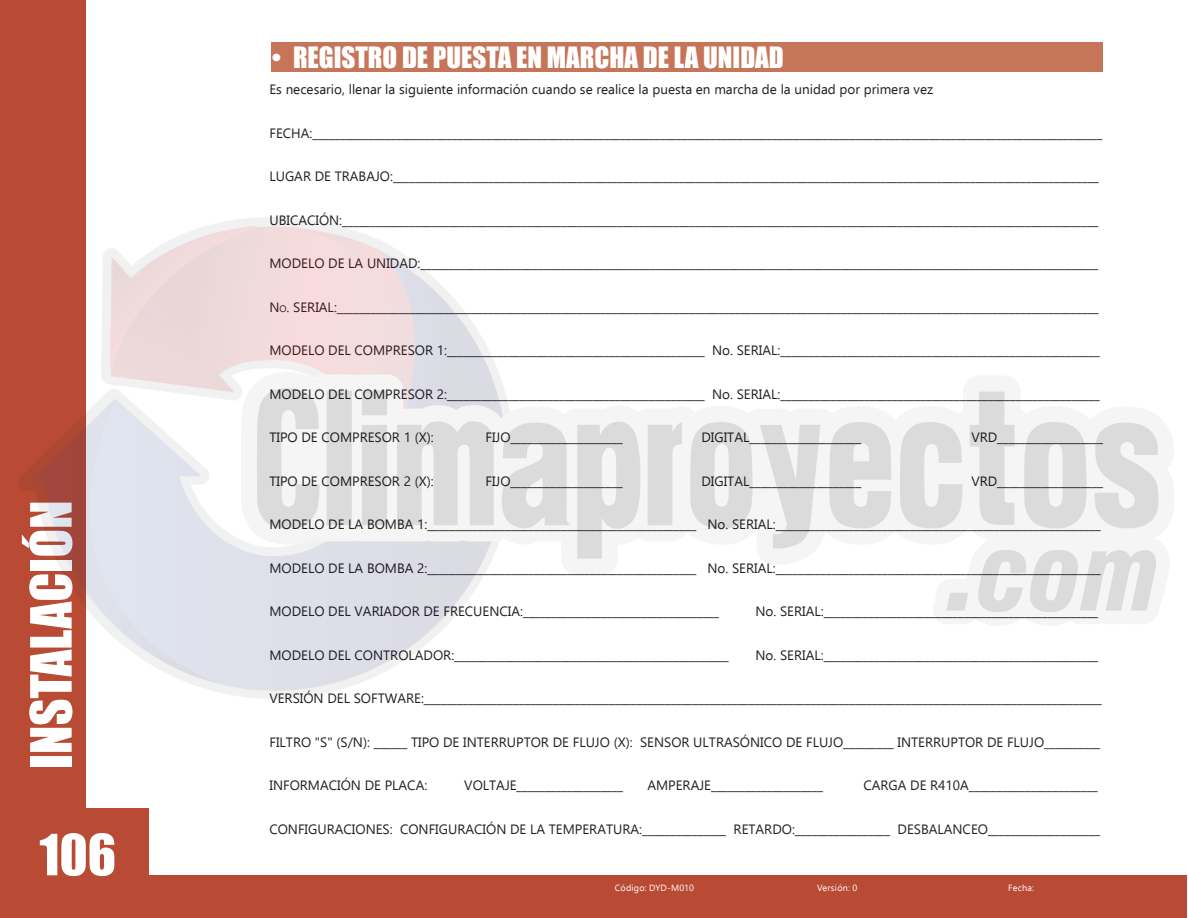
<style>
.page{position:relative;width:1188px;height:918px;background:#fff}
.page>*{position:absolute;margin:0;border:0;box-sizing:border-box;transform-origin:0 0}
.t1{font:52.5px "Impact";color:#fff}
.t2{font:27px "Impact";color:#fff}
.t3{font:13.5px "Ebrima";color:#231f20}
.t4{font:9px "Ebrima";letter-spacing:.02em;color:#fff}
.s1{font-style:inherit}
.s2{font-size:9.45px}
</style>
<div class="page">
<div style="left:0;top:808px;width:148px;height:110px;background:#b94b34"></div>
<div style="left:0;top:0;width:85px;height:918px;background:#b94b34"></div>
<div style="left:144px;top:876px;width:1043px;height:42px;background:#b94b34"></div>
<div style="left:272px;top:43px;width:831px;height:29px;background:#c77558"></div>
<img style="left:19px;top:206px;width:1140px;height:506px">
<h1 class="t1" style="left:10px;top:769px;width:270px;rotate:-90deg">INSTALACIÓN</h1>
<h1 class="t1" style="left:40px;top:814px;width:78px">106</h1>
<h2 class="t2" style="left:272px;top:37px;width:514px">• REGISTRO DE PUESTA EN MARCHA DE LA UNIDAD</h2>
<p class="t3" style="left:269px;top:80px;width:665px">Es necesario, llenar la siguiente información cuando se realice la puesta en marcha de la unidad por primera vez</p>
<p class="t3" style="left:269px;top:123px;width:834px">FECHA:_____________________________________________________________________________________________________________________________________________</p>
<p class="t3" style="left:269px;top:167px;width:831px">LUGAR DE TRABAJO:______________________________________________________________________________________________________________________________</p>
<p class="t3" style="left:269px;top:210px;width:831px">UBICACIÓN:_______________________________________________________________________________________________________________________________________</p>
<p class="t3" style="left:269px;top:254px;width:831px">MODELO DE LA UNIDAD:_________________________________________________________________________________________________________________________</p>
<p class="t3" style="left:269px;top:297px;width:831px"><span class="s1">N</span><span class="s2">o</span>. SERIAL:________________________________________________________________________________________________________________________________________</p>
<p class="t3" style="left:269px;top:341px;width:832px">MODELO DEL COMPRESOR 1:______________________________________________ No. SERIAL:_________________________________________________________</p>
<p class="t3" style="left:269px;top:384px;width:832px">MODELO DEL COMPRESOR 2:______________________________________________ No. SERIAL:_________________________________________________________</p>
<p class="t3" style="left:269px;top:428px;width:166px">TIPO DE COMPRESOR 1 (X):</p>
<p class="t3" style="left:485px;top:428px;width:139px">FIJO____________________</p>
<p class="t3" style="left:701px;top:428px;width:162px">DIGITAL____________________</p>
<p class="t3" style="left:971px;top:428px;width:133px">VRD___________________</p>
<p class="t3" style="left:269px;top:471px;width:166px">TIPO DE COMPRESOR 2 (X):</p>
<p class="t3" style="left:485px;top:471px;width:139px">FIJO____________________</p>
<p class="t3" style="left:701px;top:471px;width:162px">DIGITAL____________________</p>
<p class="t3" style="left:971px;top:471px;width:133px">VRD___________________</p>
<p class="t3" style="left:269px;top:515px;width:833px">MODELO DE LA BOMBA 1:________________________________________________ No. SERIAL:__________________________________________________________</p>
<p class="t3" style="left:269px;top:558px;width:833px">MODELO DE LA BOMBA 2:________________________________________________ No. SERIAL:__________________________________________________________</p>
<p class="t3" style="left:269px;top:602px;width:451px">MODELO DEL VARIADOR DE FRECUENCIA:___________________________________</p>
<p class="t3" style="left:755px;top:602px;width:344px">No. SERIAL:_________________________________________________</p>
<p class="t3" style="left:269px;top:645px;width:461px">MODELO DEL CONTROLADOR:_________________________________________________</p>
<p class="t3" style="left:755px;top:645px;width:344px">No. SERIAL:_________________________________________________</p>
<p class="t3" style="left:269px;top:689px;width:834px">VERSIÓN DEL SOFTWARE:_________________________________________________________________________________________________________________________</p>
<p class="t3" style="left:269px;top:732px;width:832px">FILTRO "S" (S/N): ______ TIPO DE INTERRUPTOR DE FLUJO (X): SENSOR ULTRASÓNICO DE FLUJO_________ INTERRUPTOR DE FLUJO__________</p>
<p class="t3" style="left:269px;top:776px;width:159px">INFORMACIÓN DE PLACA:</p>
<p class="t3" style="left:464px;top:776px;width:160px">VOLTAJE___________________</p>
<p class="t3" style="left:647px;top:776px;width:177px">AMPERAJE____________________</p>
<p class="t3" style="left:863px;top:776px;width:236px">CARGA DE R410A_______________________</p>
<p class="t3" style="left:269px;top:819px;width:832px">CONFIGURACIONES: CONFIGURACIÓN DE LA TEMPERATURA:_______________ RETARDO:_________________ DESBALANCEO____________________</p>
<p class="t4" style="left:615px;top:881px;width:80px">Código: DYD-M010</p>
<p class="t4" style="left:817px;top:881px;width:42px">Versión: 0</p>
<p class="t4" style="left:1008px;top:881px;width:27px">Fecha:</p>
</div>
